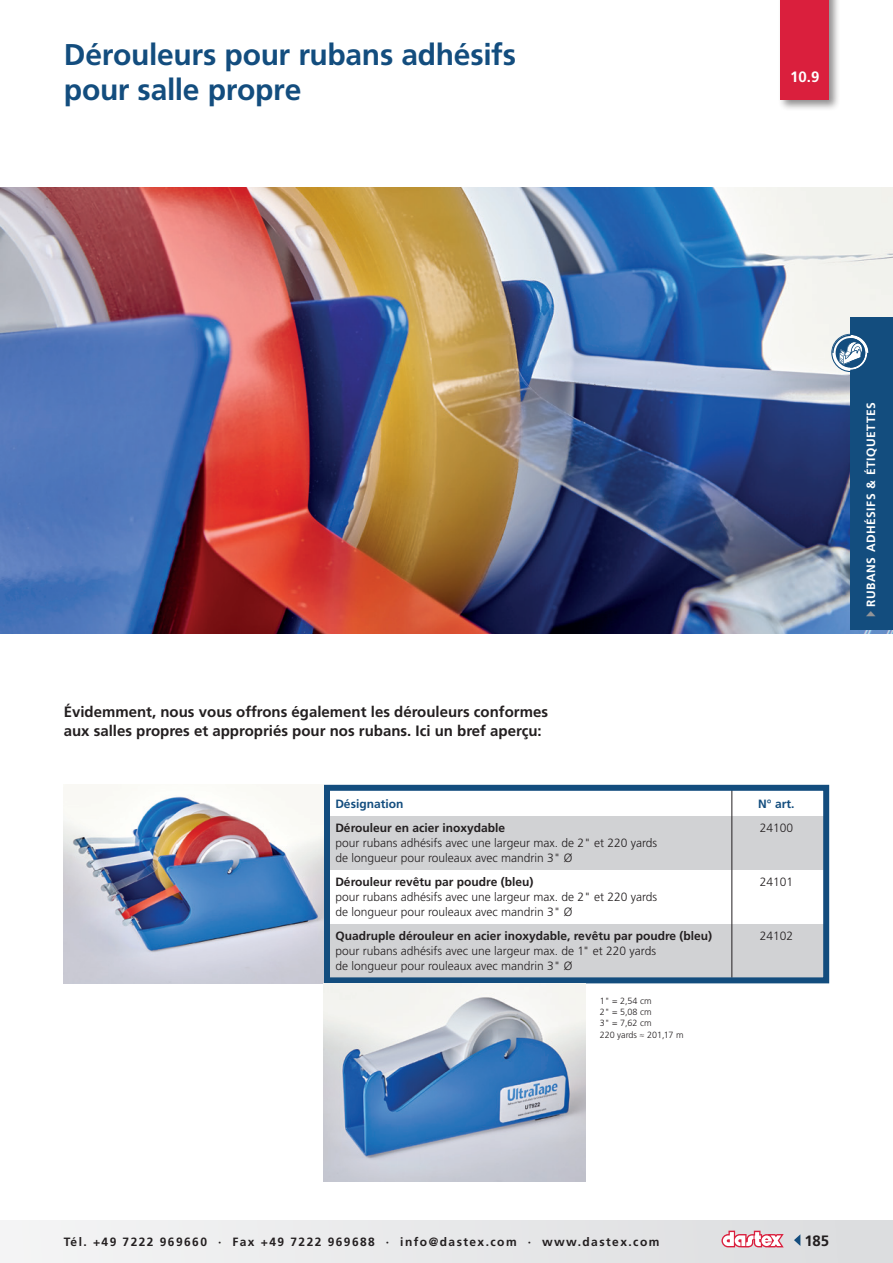
<style>
.page{position:relative;width:893px;height:1263px;background:#fff}
.page>*{position:absolute;margin:0;border:0;box-sizing:border-box;transform-origin:0 0}
.t1{font:700 30px/34.5px "Frutiger LT Std";letter-spacing:-.01em;color:#134d7e}
.t2{font:700 15px/18.6px "Frutiger LT Std";color:#231f20}
.t3{font:700 15px "Frutiger LT Std";color:#fff}
.t4{font:300 12px/15px "Frutiger LT Std";color:#231f20}
.t5{font:700 12px "Frutiger LT Std";color:#231f20}
.t6{font:700 12px "Frutiger LT Std";letter-spacing:.12em;color:#231f20}
.t7{font:700 12px "Frutiger LT Std";letter-spacing:.04em;color:#fff}
.t8{font:700 12px "Frutiger LT Std";color:#134d7e}
.t9{font:300 9px/11.2px "Frutiger LT Std";color:#231f20}
.s1{color:#939598}
</style>
<div class="page">
<div style="left:0;top:1220px;width:893px;height:43px;background:#e8e9ea"></div>
<svg style="left:721px;top:1230px;width:63px;height:17px"></svg>
<svg style="left:794px;top:1234px;width:6px;height:12px"></svg>
<div style="left:778px;top:0;width:62px;height:111px;background:#231f20;opacity:.5"></div>
<div style="left:781px;top:0;width:48px;height:100px;background:#da1f3d"></div>
<img style="left:1px;top:187px;width:892px;height:447px">
<div style="left:330px;top:817px;width:497px;height:53px;background:#d1d2d4"></div>
<div style="left:330px;top:924px;width:497px;height:54px;background:#d1d2d4"></div>
<hr style="left:731px;top:787px;width:1px;height:191px;background:#231f20">
<div style="left:324px;top:785px;width:505px;height:198px;border:6px solid #134d7e"></div>
<img style="left:64px;top:785px;width:260px;height:198px">
<img style="left:0;top:187px;width:1px;height:447px">
<img style="left:324px;top:983px;width:261px;height:199px">
<div style="left:850px;top:317px;width:43px;height:312px;background:#134d7e"></div>
<svg style="left:831px;top:334px;width:38px;height:38px"></svg>
<h1 class="t1" style="left:64px;top:37px;width:454px">Dérouleurs pour rubans adhésifs pour salle propre</h1>
<p class="t3" style="left:790px;top:68px;width:31px">10.9</p>
<p class="t2" style="left:64px;top:703px;width:486px">Évidemment, nous vous offrons également les dérouleurs conformes aux salles propres et appropriés pour nos rubans. Ici un bref aperçu:</p>
<p class="t8" style="left:335px;top:797px;width:70px">Désignation</p>
<p class="t8" style="left:758px;top:797px;width:38px">N° art.</p>
<p class="t5" style="left:335px;top:821px;width:171px">Dérouleur en acier inoxydable</p>
<p class="t4" style="left:760px;top:820px;width:35px">24100</p>
<p class="t4" style="left:335px;top:835px;width:323px">pour rubans adhésifs avec une largeur max. de 2" et 220 yards de longueur pour rouleaux avec mandrin 3" Ø</p>
<p class="t5" style="left:335px;top:875px;width:200px">Dérouleur revêtu par poudre (bleu)</p>
<p class="t4" style="left:760px;top:874px;width:35px">24101</p>
<p class="t4" style="left:335px;top:889px;width:323px">pour rubans adhésifs avec une largeur max. de 2" et 220 yards de longueur pour rouleaux avec mandrin 3" Ø</p>
<p class="t5" style="left:335px;top:929px;width:378px">Quadruple dérouleur en acier inoxydable, revêtu par poudre (bleu)</p>
<p class="t4" style="left:760px;top:928px;width:35px">24102</p>
<p class="t4" style="left:335px;top:943px;width:322px">pour rubans adhésifs avec une largeur max. de 1" et 220 yards de longueur pour rouleaux avec mandrin 3" Ø</p>
<p class="t9" style="left:600px;top:995px;width:85px">1" = 2,54 cm<br>2" = 5,08 cm<br>3" = 7,62 cm<br>220 yards ≈ 201,17 m</p>
<p class="t7" style="left:864px;top:617px;width:216px;rotate:-90deg"><span class="s1">▶</span> RUBANS ADHÉSIFS &amp; ÉTIQUETTES</p>
<p class="t6" style="left:64px;top:1234px;width:597px">Tél. +49 7222 969660 · Fax +49 7222 969688 · info@dastex.com · www.dastex.com</p>
<p class="t2" style="left:804px;top:1231px;width:26px">185</p>
</div>
